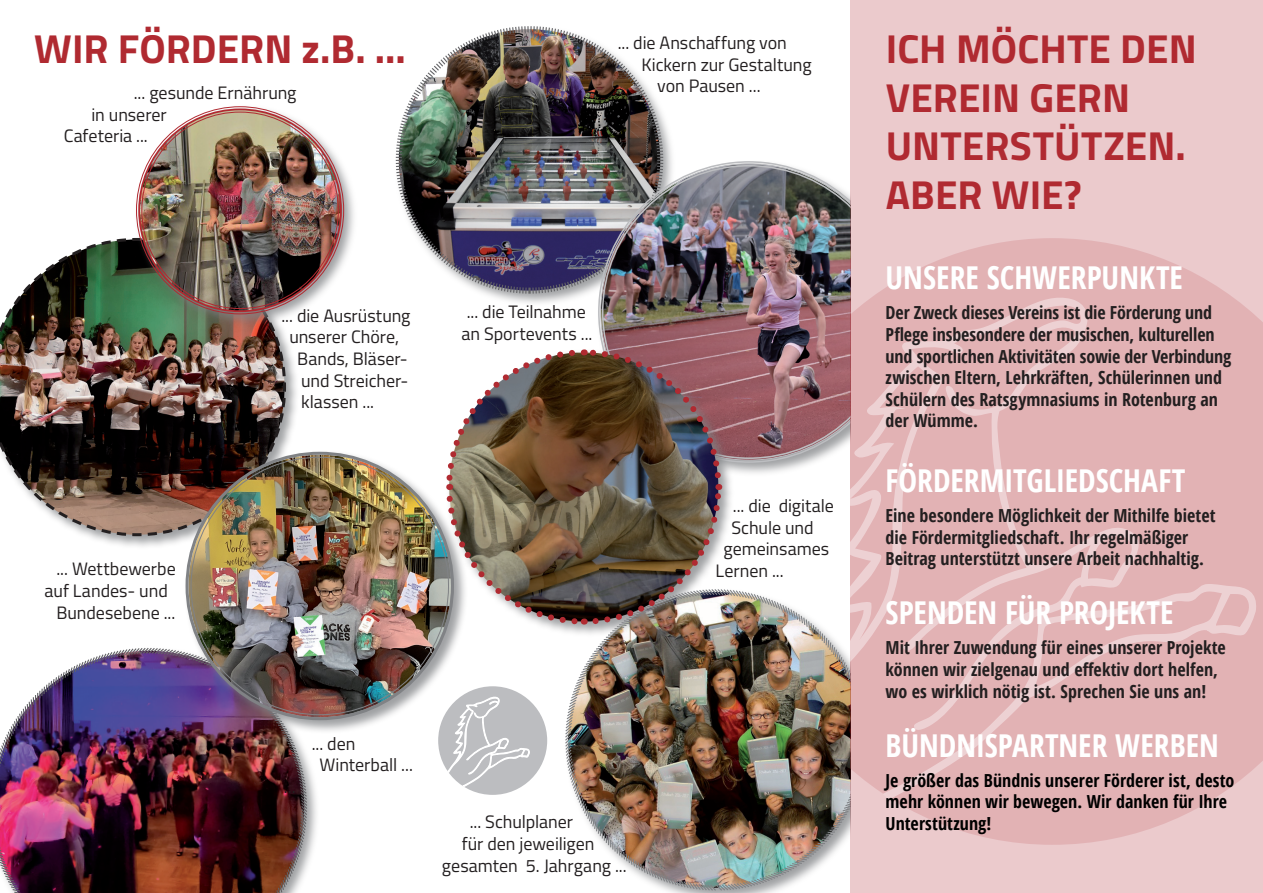
<style>
.page{position:relative;width:1263px;height:893px;background:#fff}
.page>*{position:absolute;margin:0;border:0;box-sizing:border-box;transform-origin:0 0}
.t1{font:700 40.5px/48.6px "Titillium Web";color:#b02a31}
.t2{font:700 condensed 31.5px "Open Sans";color:#fff}
.t3{font:700 condensed 18px/21.6px "Open Sans";letter-spacing:.005em;color:#231f20}
.t4{font:18px/21.6px "Titillium Web";letter-spacing:-.005em;color:#231f20}
.t5{font:700 condensed 18px/21.6px "Open Sans";letter-spacing:.005em;color:#000}
.s1{color:#fff}
</style>
<div class="page">
<div style="left:394px;top:24px;width:283px;height:283px;background:#808285;opacity:.75"></div>
<img style="left:395px;top:25px;width:269px;height:270px">
<div style="left:0;top:646px;width:320px;height:247px;background:#808285;opacity:.75"></div>
<img style="left:0;top:647px;width:308px;height:246px">
<div style="left:0;top:236px;width:300px;height:314px;background:#808285;opacity:.75"></div>
<img style="left:0;top:236px;width:288px;height:302px">
<div style="left:134px;top:104px;width:224px;height:225px;background:#808285;opacity:.75"></div>
<img style="left:139px;top:109px;width:202px;height:202px;border-radius:101px">
<div style="left:184px;top:450px;width:284px;height:284px;background:#808285;opacity:.75"></div>
<img style="left:189px;top:455px;width:262px;height:262px;border-radius:131px">
<img style="left:565px;top:590px;width:285px;height:302px">
<div style="left:596px;top:159px;width:318px;height:318px;background:#808285;opacity:.75"></div>
<img style="left:601px;top:164px;width:296px;height:296px;border-radius:147px">
<div style="left:850px;top:0;width:413px;height:893px;background:#ebcacc"></div>
<div style="left:444px;top:348px;width:291px;height:290px;background:#808285;opacity:.75"></div>
<img style="left:443px;top:346px;width:281px;height:282px">
<div style="left:438px;top:686px;width:109px;height:109px;background:#bcbdc0;border-radius:50%"></div>
<svg style="left:447px;top:696px;width:83px;height:91px"></svg>
<svg style="left:850px;top:238px;width:413px;height:607px;fill:#e2b2b4"></svg>
<svg style="left:850px;top:292px;width:406px;height:511px;background:#e3b5b7"></svg>
<h1 class="t1" style="left:34px;top:22px;width:373px">WIR FÖRDERN Z.B. ...</h1>
<p class="t4" style="left:618px;top:31px;width:171px">... die Anschaffung von</p>
<p class="t4" style="left:641px;top:53px;width:187px">Kickern zur Gestaltung <span class="s1">..</span></p>
<p class="t4" style="left:657px;top:74px;width:105px">von Pausen ...</p>
<p class="t4" style="left:134px;top:81px;width:164px">... gesunde Ernährung</p>
<p class="t4" style="left:92px;top:103px;width:77px">in unserer</p>
<p class="t4" style="left:64px;top:124px;width:86px">Cafeteria ...</p>
<p class="t4" style="left:56px;top:557px;width:121px">... Wettbewerbe</p>
<p class="t4" style="left:45px;top:579px;width:125px">auf Landes- und</p>
<p class="t4" style="left:56px;top:601px;width:120px">Bundesebene ...</p>
<p class="t4" style="left:281px;top:304px;width:131px">... die Ausrüstung</p>
<p class="t4" style="left:289px;top:325px;width:111px">unserer Chöre,</p>
<p class="t4" style="left:297px;top:347px;width:112px">Bands, Bläser-</p>
<p class="t4" style="left:301px;top:369px;width:109px">und Streicher-</p>
<p class="t4" style="left:301px;top:390px;width:74px">klassen ...</p>
<p class="t4" style="left:461px;top:300px;width:133px">... die Teilnahme an Sportevents ...</p>
<p class="t4" style="left:284px;top:775px;width:13px">...</p>
<p class="t4" style="left:320px;top:732px;width:95px;text-indent:-8px">... den<br>Winterball ...</p>
<p class="t4" style="left:470px;top:810px;width:105px">... Schulplaner</p>
<p class="t4" style="left:462px;top:832px;width:134px">für den jeweiligen</p>
<p class="t4" style="left:442px;top:853px;width:186px">gesamten 5. Jahrgang ...</p>
<p class="t4" style="left:733px;top:494px;width:103px">... die digitale</p>
<p class="t4" style="left:731px;top:516px;width:84px">Schule und</p>
<p class="t4" style="left:723px;top:537px;width:107px">gemeinsames</p>
<p class="t4" style="left:716px;top:559px;width:70px">Lernen ...</p>
<h1 class="t1" style="left:886px;top:22px;width:307px">ICH MÖCHTE DEN<br>VEREIN GERN<br>UNTERSTÜTZEN.<br>ABER WIE?</h1>
<h2 class="t2" style="left:885px;top:256px;width:34px">Unsere</h2>
<h2 class="t2" style="left:987px;top:256px;width:31px">Schwerpunkte</h2>
<p class="t3" style="left:885px;top:302px;width:347px">Der Zweck dieses Vereins ist die Förderung und Pflege insbesondere der musischen, kulturellen und sportlichen Aktivitäten sowie der Verbindung zwischen Eltern, Lehrkräften, Schülerinnen und Schülern des Ratsgymnasiums in Rotenburg an der Wümme.</p>
<h2 class="t2" style="left:885px;top:458px;width:48px">Fördermitgliedschaft</h2>
<p class="t3" style="left:885px;top:504px;width:331px">Eine besondere Möglichkeit der Mithilfe bietet die Fördermitgliedschaft. Ihr regelmäßiger<br>Beitrag unterstützt unsere Arbeit nachhaltig.</p>
<h2 class="t2" style="left:885px;top:591px;width:30px">Spenden</h2>
<h2 class="t2" style="left:1005px;top:591px;width:84px">für Projekte</h2>
<p class="t3" style="left:885px;top:637px;width:342px">Mit Ihrer Zuwendung für eines unserer Projekte können wir zielgenau und effektiv dort helfen, wo es wirklich nötig ist. Sprechen Sie uns an!</p>
<h2 class="t2" style="left:885px;top:723px;width:51px">Bündnispartner</h2>
<h2 class="t2" style="left:1115px;top:723px;width:42px">Werben</h2>
<p class="t5" style="left:885px;top:769px;width:350px">Je größer das Bündnis unserer Förderer ist, desto mehr können wir bewegen. Wir danken für Ihre<br>Unterstützung!</p>
</div>
